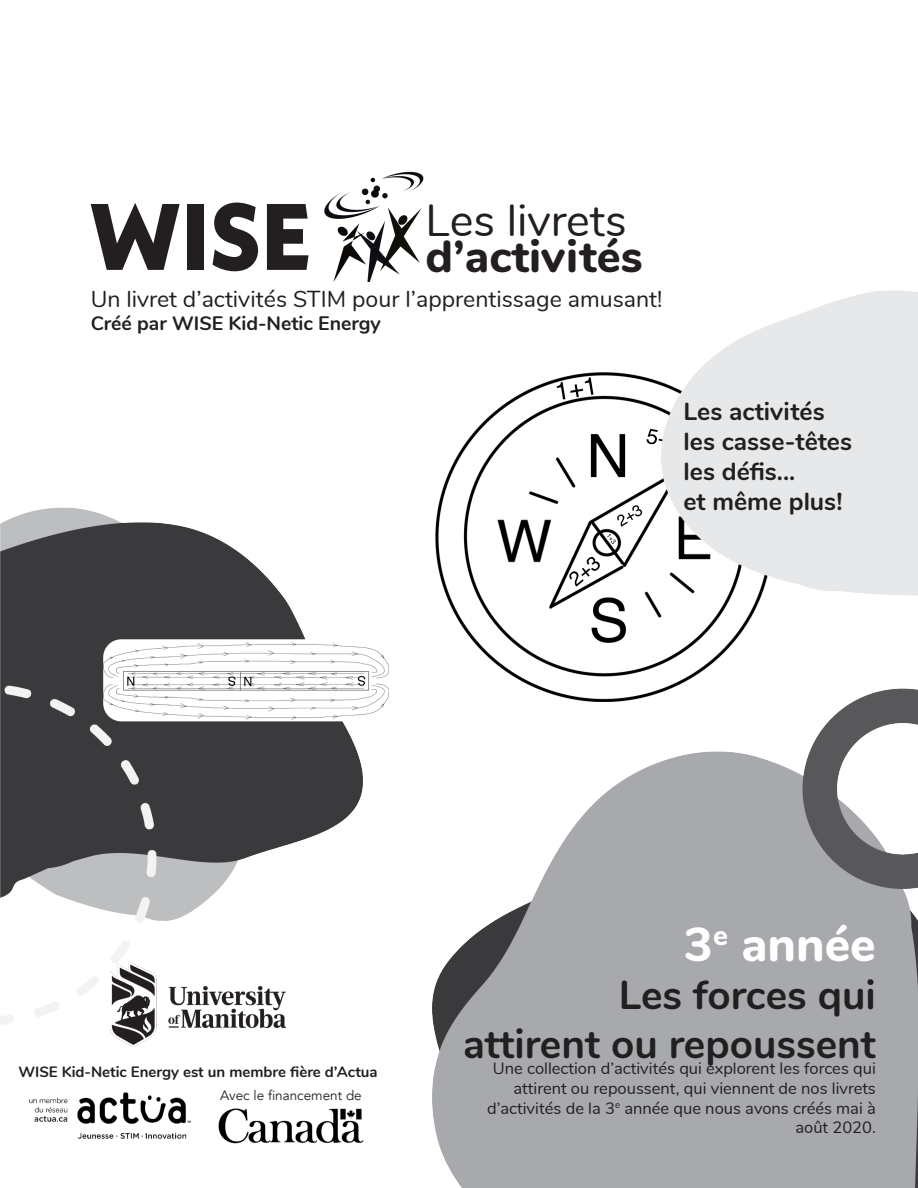
<style>
.page{position:relative;width:918px;height:1188px;background:#fff}
.page>*{position:absolute;margin:0;border:0;box-sizing:border-box;transform-origin:0 0}
.t1{font:800 50.55px/41.2px "Nunito";color:#231f20;text-align:right}
.t2{font:800 48px "Nunito";color:#fff}
.t3{font:800 45px "Nunito";color:#231f20}
.t4{font:45px "Nunito";color:#231f20}
.t5{font:700 40.5px "Nunito";color:#231f20}
.t6{font:700 24.75px/29.7px "Nunito";color:#231f20}
.t7{font:23.1px "Nunito";color:#231f20}
.t8{font:700 19.5px "Nunito";color:#231f20}
.t9{font:16.5px/19.8px "Nunito";color:#231f20;text-align:right}
.t10{font:700 15px "Nunito";color:#231f20}
.t11{font:13.5px "Avenir";color:#231f20}
.s1{font-family:"Neue Kabel";font-size:94.2px}
.s2{font-weight:400}
</style>
<div class="page">
<img style="left:0;top:290px;width:918px;height:898px">
<img style="left:30px;top:1092px;width:161px;height:47px">
<img style="left:218px;top:1105px;width:146px;height:39px">
<img style="left:111px;top:961px;width:175px;height:85px">
<img style="left:324px;top:171px;width:100px;height:111px">
<img style="left:103px;top:639px;width:289px;height:82px">
<div style="left:218px;top:1087px;width:146px;height:18px;background:#fff"></div>
<h1 class="t1" style="left:89px;top:191px;width:535px"><span class="s1">WISE</span> Activity<br><span class="s2">Booklets</span></h1>
<p class="t4" style="left:426px;top:187px;width:203px">Les livrets</p>
<p class="t3" style="left:426px;top:223px;width:219px">d’activités</p>
<p class="t7" style="left:91px;top:282px;width:573px">Un livret d’activités STIM pour l’apprentissage amusant!</p>
<p class="t8" style="left:91px;top:309px;width:292px">Créé par WISE Kid-Netic Energy</p>
<p class="t6" style="left:684px;top:395px;width:143px">Les activités</p>
<p class="t6" style="left:684px;top:425px;width:170px">les casse-têtes les défis...</p>
<p class="t6" style="left:684px;top:485px;width:160px">et même plus!</p>
<p class="t2" style="left:684px;top:909px;width:193px">3<sup>e</sup> année</p>
<p class="t10" style="left:19px;top:1061px;width:361px">WISE Kid-Netic Energy est un membre fière d’Actua</p>
<p class="t11" style="left:220px;top:1088px;width:143px">Avec le financement de</p>
<p class="t5" style="left:619px;top:965px;width:259px">Les forces qui</p>
<p class="t5" style="left:463px;top:1014px;width:414px">attirent ou repoussent</p>
<p class="t9" style="left:487px;top:1057px;width:390px">Une collection d’activités qui explorent les forces qui attirent ou repoussent, qui viennent de nos livrets d’activités de la 3<sup>e</sup> année que nous avons créés mai à août 2020.</p>
</div>
